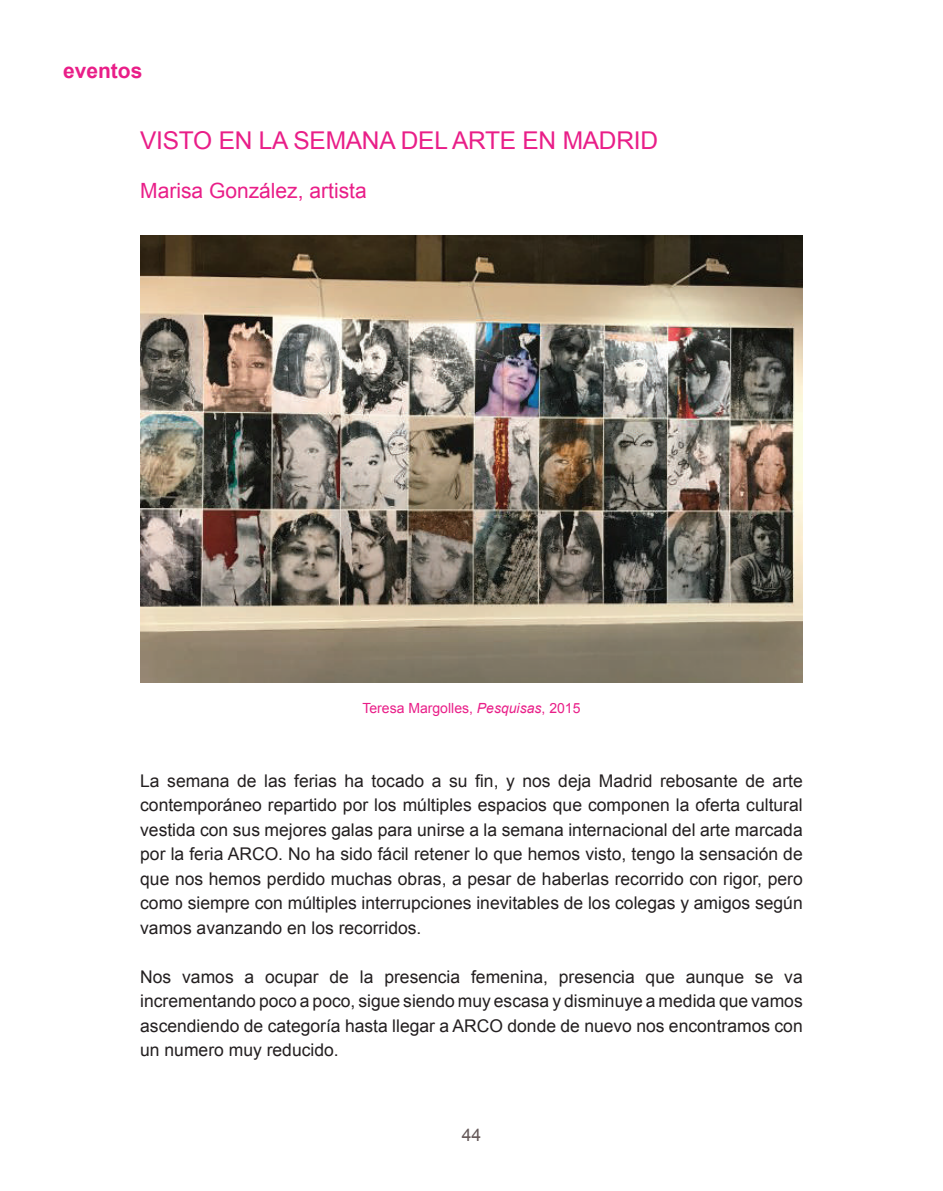
<style>
.page{position:relative;width:943px;height:1191px;background:#fff}
.page>*{position:absolute;margin:0;border:0;box-sizing:border-box;transform-origin:0 0}
.t1{font:24.5px "Arial";letter-spacing:-.01em;color:#e91e88}
.t2{font:21px "Arial";color:#e91e88}
.t3{font:700 21px "Arial";color:#e91e88}
.t4{font:17.5px/24.5px "Arial";color:#231f20;text-align:justify}
.t5{font:17.5px "Arial";color:#655959}
.t6{font:14px "Arial";color:#e91e88}
.s1{font-style:italic}
</style>
<div class="page">
<img style="left:140px;top:236px;width:662px;height:446px">
<p class="t3" style="left:63px;top:57px;width:81px">eventos</p>
<h1 class="t1" style="left:140px;top:125px;width:519px">VISTO EN LA SEMANA DEL ARTE EN MADRID</h1>
<p class="t2" style="left:140px;top:177px;width:228px">Marisa González, artista</p>
<p class="t6" style="left:362px;top:699px;width:219px">Teresa Margolles, <span class="s1">Pesquisas</span>, 2015</p>
<p class="t4" style="left:140px;top:768px;width:664px">La semana de las ferias ha tocado a su fin, y nos deja Madrid rebosante de arte contemporáneo repartido por los múltiples espacios que componen la oferta cultural vestida con sus mejores galas para unirse a la semana internacional del arte marcada por la feria ARCO. No ha sido fácil retener lo que hemos visto, tengo la sensación de que nos hemos perdido muchas obras, a pesar de haberlas recorrido con rigor, pero como siempre con múltiples interrupciones inevitables de los colegas y amigos según vamos avanzando en los recorridos.</p>
<p class="t4" style="left:140px;top:964px;width:664px">Nos vamos a ocupar de la presencia femenina, presencia que aunque se va incrementando poco a poco, sigue siendo muy escasa y disminuye a medida que vamos ascendiendo de categoría hasta llegar a ARCO donde de nuevo nos encontramos con un numero muy reducido.</p>
<p class="t5" style="left:462px;top:1123px;width:21px">44</p>
</div>
